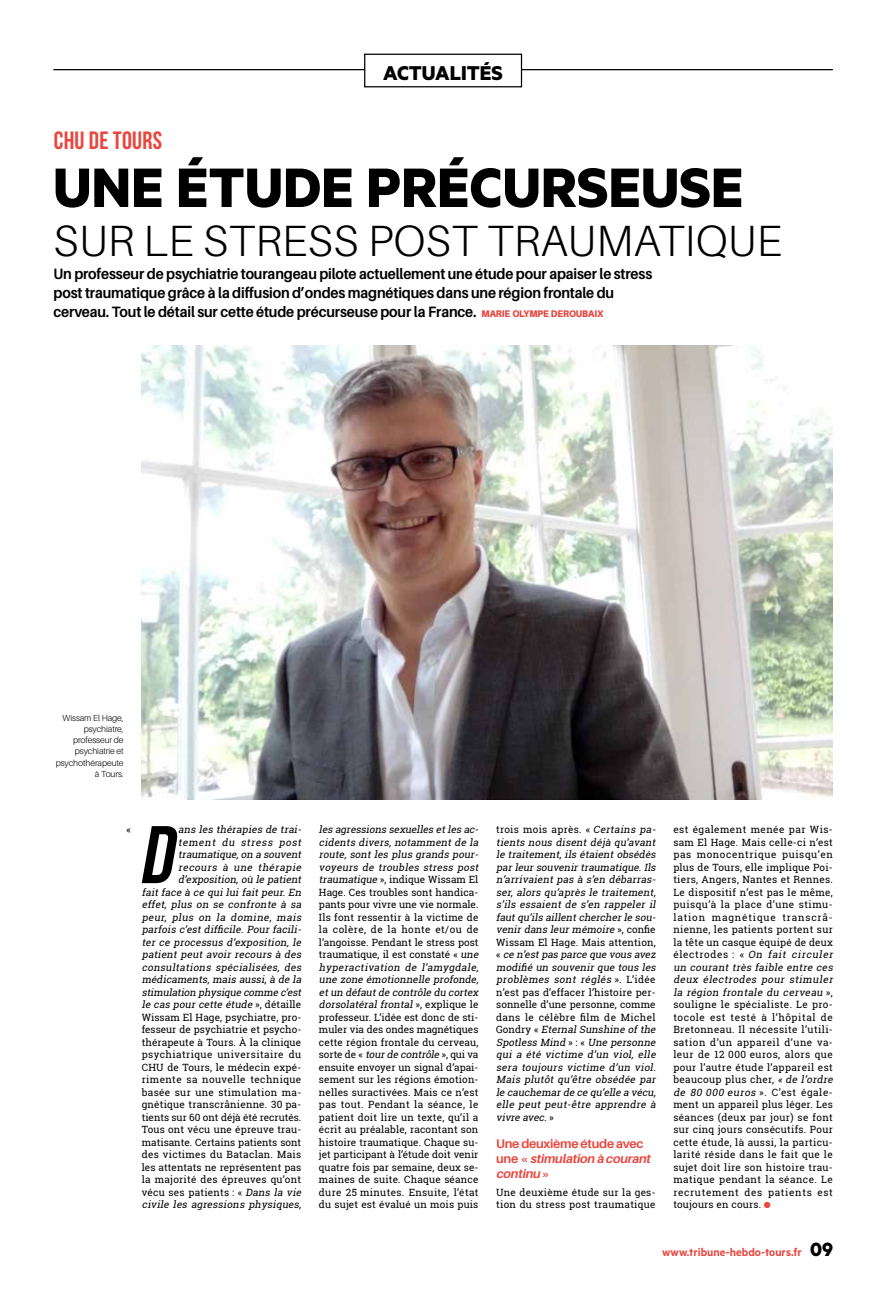
<style>
.page{position:relative;width:886px;height:1312px;background:#fff}
.page>*{position:absolute;margin:0;border:0;box-sizing:border-box;transform-origin:0 0}
.t1{font:italic 700 81.38px "Bebas Neue";color:#000}
.t2{font:700 62.5px "Metric";color:#000}
.t3{font:300 43.75px "Aileron";letter-spacing:.01em;color:#000}
.t4{font:700 25px "Bebas Neue";letter-spacing:.01em;color:#e9473f}
.t5{font:700 22.5px "Metric";color:#000}
.t6{font:700 15px/18.8px "Aileron";letter-spacing:-.01em;color:#000;scale:.93 1}
.t7{font:italic 700 12.5px/15px "Aileron";color:#e9473f}
.t8{font:600 12.5px "Metric";color:#e9473f}
.t9{font:10px/12.5px "Roboto Slab";letter-spacing:.025em;color:#000}
.t10{font:italic 10px/12.5px "Roboto Slab";color:#000;text-align:right}
.t11{font:300 8.75px/11.2px "Aileron";letter-spacing:-.01em;color:#000;text-align:right}
.s1{font-weight:900;font-size:9.62px;color:#e9473f}
.s2{font-style:normal}
.s3{font-style:italic}
.s4{color:#e9473f}
.s5{font-weight:700;font-size:21.5px;color:#000}
</style>
<div class="page">
<hr style="left:53px;top:69px;width:780px;height:1px;background:#000">
<div style="left:365px;top:54px;width:156px;height:33px;background:#fff"></div>
<div style="left:364px;top:54px;width:158px;height:33px;border:1px solid #000"></div>
<img style="left:142px;top:345px;width:691px;height:454px">
<h3 class="t4" style="left:54px;top:127px;width:110px">CHU DE TOURS</h3>
<h3 class="t5" style="left:383px;top:59px;width:121px">ACTUALITÉS</h3>
<h2 class="t2" style="left:53px;top:149px;width:692px">UNE ÉTUDE PRÉCURSEUSE</h2>
<h3 class="t3" style="left:53px;top:216px;width:730px">SUR LE STRESS POST TRAUMATIQUE</h3>
<p class="t6" style="left:54px;top:265px;width:645px">Un professeur de psychiatrie tourangeau pilote actuellement une étude pour apaiser le stress post traumatique grâce à la diffusion d’ondes magnétiques dans une région frontale du cerveau. Tout le détail sur cette étude précurseuse pour la France. <span class="s1">MARIE OLYMPE DEROUBAIX</span></p>
<p class="t11" style="left:56px;top:711px;width:69px">Wissam El Hage, psychiatre, professeur de psychiatrie et psychothérapeute à Tours.</p>
<p class="t9" style="left:127px;top:822px;width:6px">«</p>
<p class="t10" style="left:142px;top:822px;width:163px">ans les thérapies de trai&shy;tement du stress post traumatique,on a souvent recours à une thérapie d’exposition, où le patient<br>fait face à ce qui lui fait peur. En effet, plus on se confronte à sa peur, plus on la domine, mais parfois c’est difficile. Pour facili&shy;ter ce processus d’exposition, le patient peut avoir recours à des consultations spécialisées, des médicaments, mais aussi, à de la stimulation physique comme c’est le cas pour cette étude <span class="s2">» , d é t a i l l e<br>Wissam El Hage, psychiatre, pro&shy;fesseur de psychiatrie et psycho&shy;thérapeute à Tours. À la clinique psychiatrique universitaire du<br>CHU de Tours, le médecin expé&shy;rimente sa nouvelle technique basée sur une stimulation ma&shy;gnétique transcrânienne. 30 pa&shy;tients sur 60 ont déjà été recrutés.<br>Tous ont vécu une épreuve trau&shy;matisante. Certains patients sont des victimes du Bataclan. Mais les attentats ne représentent pas la majorité des épreuves qu’ont vécu ses patients : «</span> Dans la vie civile les agressions physiques,</p>
<p class="t9" style="left:319px;top:822px;width:163px"><span class="s3">les agressions sexuelles etles ac&shy;cidents divers, notamment de la route, sont les plus grands pour&shy;voyeurs de troubles stress post traumatique</span>», indique Wissam El Hage. Ces troubles sont handica&shy;pants pour vivre une vie normale.<br>Ils font ressentir à la victime de la colère, de la honte et/ou de l’angoisse. Pendant le stress post traumatique, il est constaté « <span class="s3">une hyperactivation de l’amygdale, une zone émotionnelle profonde, etun défautde contrôle du cortex dorsolatéral frontal</span> » , e x p l i q u e l e professeur. L’idée est donc de sti&shy;muler via des ondes magnétiques cette région frontale du cerveau, sorte de « <span class="s3">tourde contrôle</span> », qui va ensuite envoyer un signal d’apai&shy;sement sur les régions émotion&shy;nelles suractivées. Mais ce n’est pas tout. Pendant la séance, le patient doit lire un texte, qu’il a écrit au préalable, racontant son histoire traumatique. Chaque su&shy;jet participant à l’étude doit venir quatre fois par semaine, deux se&shy;maines de suite. Chaque séance dure 25 minutes. Ensuite, l’état du sujet est évalué un mois puis</p>
<p class="t10" style="left:496px;top:822px;width:163px;text-align:left"><span class="s2">trois mois après. «</span> Certains pa&shy;tients nous disent déjà qu’avant le traitement, ils étaient obsédés parleursouvenirtraumatique.Ils n’arrivaient pas à s’en débarras&shy;ser, alors qu’après le traitement, s’ils essaient de s’en rappeler il fautqu’ils aillentchercherle sou&shy;venir dans leur mémoire <span class="s2">» , c o n fi e<br>Wissam El Hage. Mais attention, «</span> ce n’estpas parce que vous avez modifié un souvenir que tous les problèmes sont réglés <span class="s2">» . L’ i d é e n’est pas d’effacer l’histoire per&shy;sonnelle d’une personne, comme dans le célèbre film de Michel<br>G o n d r y «</span> Eternal Sunshine of the<br>Spotless Mind <span class="s2">» : «</span> Une personne qui a été victime d’un viol, elle sera toujours victime d’un viol.<br>Mais plutôt qu’être obsédée par le cauchemarde ce qu’elle a vécu, elle peut peut-être apprendre à vivre avec. <span class="s2">»</span></p>
<h1 class="t1" style="left:138px;top:810px;width:50px">D</h1>
<p class="t7" style="left:496px;top:1136px;width:158px"><span class="s2">Une deuxième étude avec u n e «</span> stimulation à courant continu <span class="s2">»</span></p>
<p class="t9" style="left:496px;top:1185px;width:161px">Une deuxième étude sur la ges&shy;tion du stress post traumatique</p>
<p class="t9" style="left:673px;top:822px;width:163px">est également menée par Wis&shy;sam El Hage. Mais celle-ci n’est pas monocentrique puisqu’en plus de Tours, elle implique Poi&shy;tiers, Angers, Nantes et Rennes.<br>Le dispositif n’est pas le même, puisqu’à la place d’une stimu&shy;lation magnétique transcrâ&shy;nienne, les patients portent sur la tête un casque équipé de deux électrodes : « <span class="s3">On fait circuler un courant très faible entre ces deux électrodes pour stimuler la région frontale du cerveau</span> » , souligne le spécialiste. Le pro&shy;tocole est testé à l’hôpital de<br>Bretonneau. Il nécessite l’utili&shy;sation d’un appareil d’une va&shy;leur de 12 000 euros, alors que pour l’autre étude l’appareil est beaucoup plus cher, <span class="s3">«de l’ordre de 80000euros</span>». C’est égale&shy;ment un appareil plus léger. Les séances (deux par jour) se font sur cinq jours consécutifs. Pour cette étude, là aussi, la particu&shy;larité réside dans le fait que le sujet doit lire son histoire trau&shy;matique pendant la séance. Le recrutement des patients est toujours en cours. <span class="s4">●</span></p>
<p class="t8" style="left:662px;top:1244px;width:172px">www.tribune-hebdo-tours.fr <span class="s5">09</span></p>
</div>
